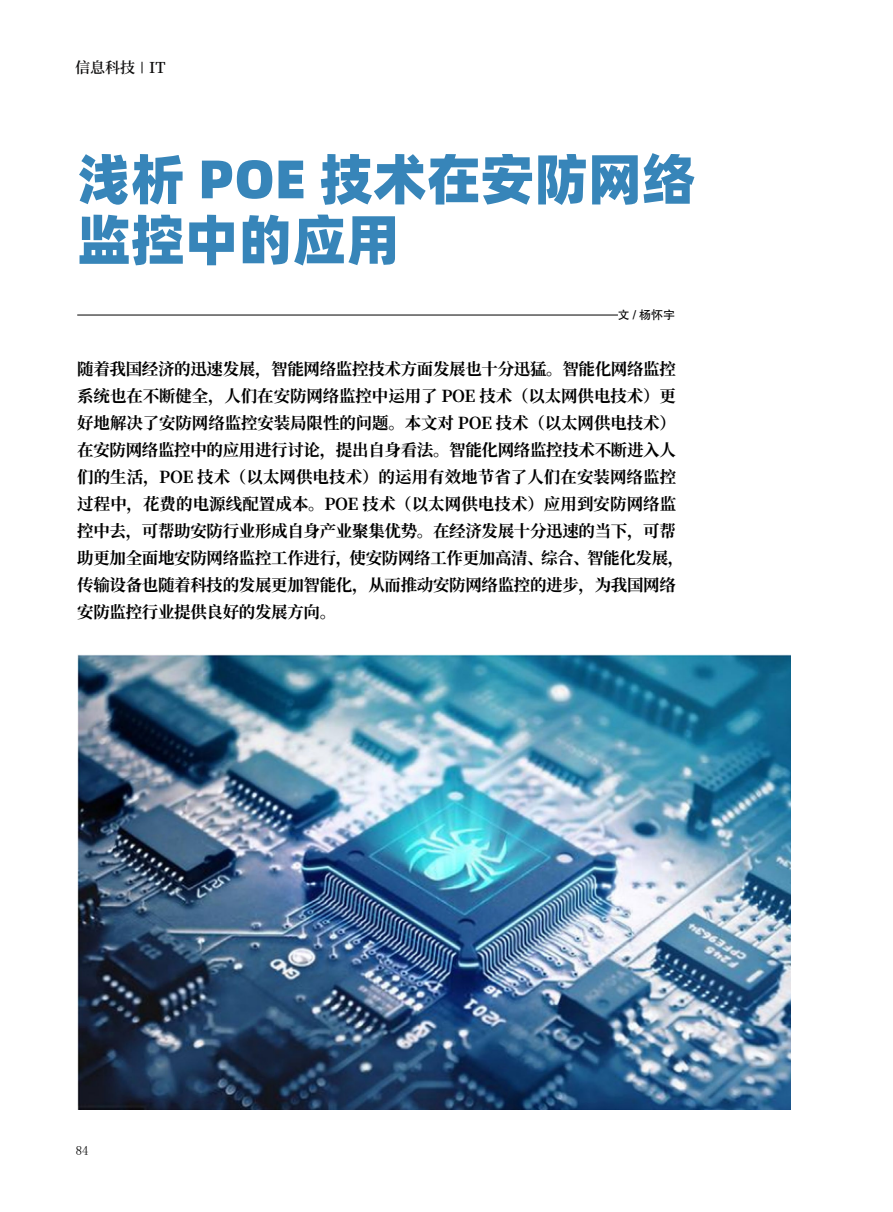
<style>
.page{position:relative;width:893px;height:1212px;background:#fff}
.page>*{position:absolute;margin:0;border:0;box-sizing:border-box;transform-origin:0 0}
.t1{font:54.3px/60.6px "Alibaba Pu Hui Ti H";color:#3785b9}
.t2{font:700 16.5px/27px "Noto Serif CJ Ksc";letter-spacing:-.02em;color:#000}
.t3{font:600 15px "Source Han Serif CN";color:#0a0909}
.t4{font:12.75px "Sim Sun";color:#000}
.t5{font:12px "FZHTJW GB1 0";color:#000}
</style>
<div class="page">
<hr style="left:77px;top:315px;width:541px;height:1px;background:#000">
<img style="left:77px;top:654px;width:714px;height:456px">
<p class="t3" style="left:75px;top:60px;width:92px">信息科技 IT</p>
<h1 class="t1" style="left:77px;top:146px;width:620px">浅析 POE 技术在安防网络监控中的应用</h1>
<p class="t5" style="left:618px;top:308px;width:59px">文 / 杨怀宇</p>
<p class="t2" style="left:77px;top:356px;width:609px">随着我国经济的迅速发展，智能网络监控技术方面发展也十分迅猛。智能化网络监控系统也在不断健全，人们在安防网络监控中运用了 POE 技术（以太网供电技术）更好地解决了安防网络监控安装局限性的问题。本文对 POE 技术（以太网供电技术）在安防网络监控中的应用进行讨论，提出自身看法。智能化网络监控技术不断进入人们的生活，POE 技术（以太网供电技术）的运用有效地节省了人们在安装网络监控过程中，花费的电源线配置成本。POE 技术（以太网供电技术）应用到安防网络监控中去，可帮助安防行业形成自身产业聚集优势。在经济发展十分迅速的当下，可帮助更加全面地安防网络监控工作进行，使安防网络工作更加高清、综合、智能化发展，传输设备也随着科技的发展更加智能化，从而推动安防网络监控的进步，为我国网络安防监控行业提供良好的发展方向。</p>
<p class="t4" style="left:76px;top:1144px;width:14px">84</p>
</div>
